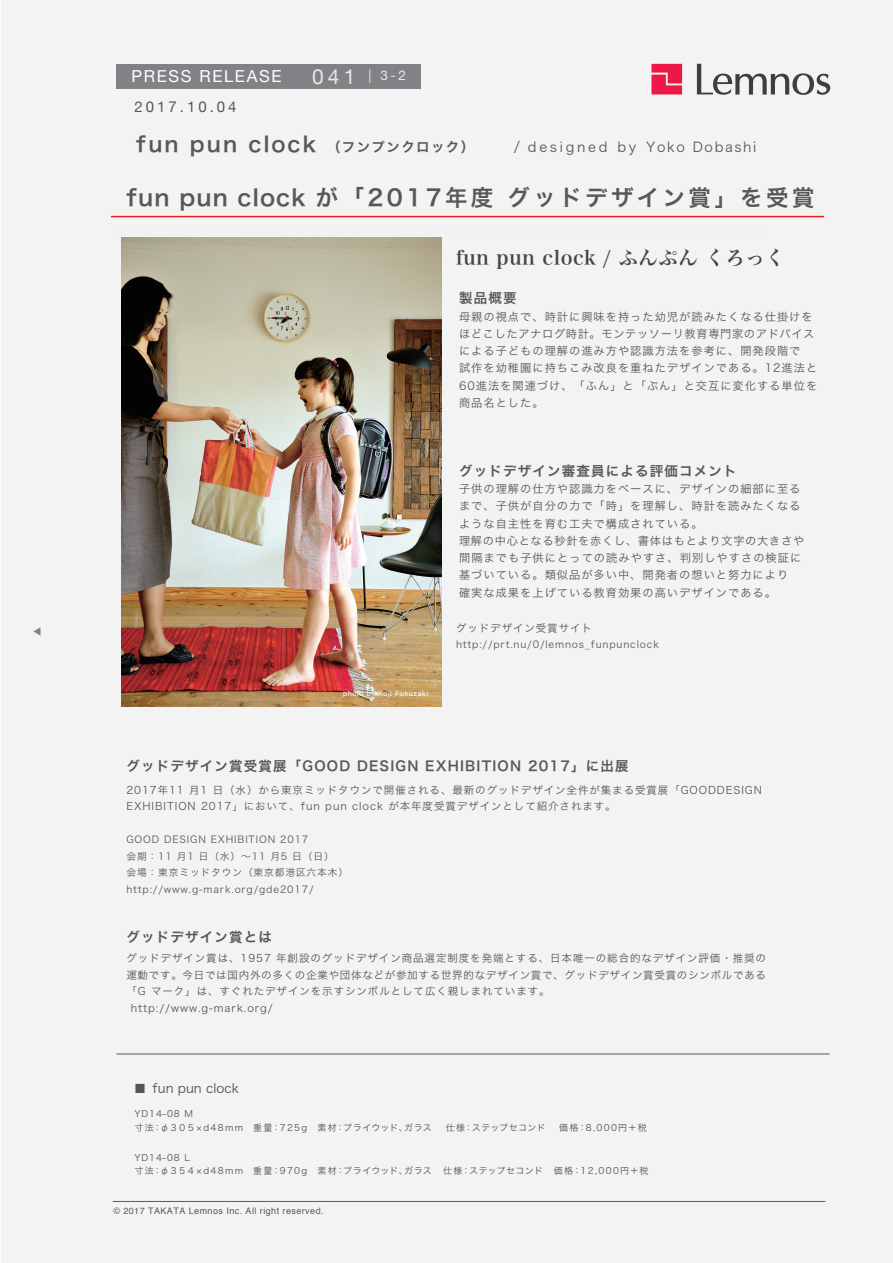
<style>
.page{position:relative;width:893px;height:1263px;background:#fff}
.page>*{position:absolute;margin:0;border:0;box-sizing:border-box;transform-origin:0 0}
.t1{font:22.5px "Hira Kaku Pro W6";letter-spacing:.15em;color:#57585a}
.t2{font:21px "Hira Kaku Pro W6";letter-spacing:.1em;color:#57585a}
.t3{font:19.5px "Hira Min Pro W6";letter-spacing:.025em;color:#454647}
.t4{font:16.5px "Helvetica Neue";letter-spacing:.1em;color:#fff}
.t5{font:15px "Helvetica Neue";letter-spacing:.2em;color:#57585a}
.t6{font:13.5px "Hira Kaku Pro W6";letter-spacing:.085em;color:#57585a}
.t7{font:13.5px "Hira Kaku Pro W3";letter-spacing:.12em;color:#57585a}
.t8{font:13.5px "Helvetica Neue";color:#e6e7e9}
.t9{font:12.75px "Hira Kaku Pro W3";color:#535355}
.t10{font:11.25px/17.2px "Hira Kaku Pro W3";letter-spacing:.085em;color:#57585a}
.t11{font:10.5px/16.5px "Hira Kaku Pro W3";letter-spacing:.085em;color:#57585a}
.t12{font:9.75px/16.5px "Hira Kaku Pro W3";letter-spacing:.085em;color:#57585a}
.t13{font:9px/13.5px "Hira Kaku Pro W3";letter-spacing:.1em;color:#535355}
.t14{font:9px "Helvetica";letter-spacing:.05em;color:#57585a}
.t15{font:9px "Hira Kaku Pro W3";letter-spacing:.035em;color:#535355}
.t16{font:7.35px "Helvetica";letter-spacing:.075em;color:#fff}
.s1{font-size:21px}
.s2{font-size:13.5px}
.s3{font-size:12px}
</style>
<div class="page">
<div style="left:2px;top:0;width:891px;height:1263px;background:#f3f3f3"></div>
<hr style="left:113px;top:1201px;width:712px;height:1px;background:#ee1d23">
<svg style="left:33px;top:627px;width:7px;height:9px"></svg>
<div style="left:116px;top:64px;width:305px;height:24px;background:#808285"></div>
<svg style="left:697px;top:64px;width:133px;height:31px"></svg>
<svg style="left:651px;top:64px;width:31px;height:30px"></svg>
<hr style="left:111px;top:216px;width:713px;height:1px;background:#ee1d23">
<img style="left:122px;top:237px;width:319px;height:470px">
<hr style="left:116px;top:1054px;width:713px;height:1px;background:#57585a">
<h3 class="t4" style="left:132px;top:65px;width:151px">PRESS RELEASE</h3>
<p class="t8" style="left:312px;top:66px;width:95px"><span class="s1">041</span> | 3-2</p>
<h3 class="t5" style="left:135px;top:96px;width:104px">2017.10.04</h3>
<h2 class="t2" style="left:136px;top:125px;width:339px">fun pun clock <span class="s2">（フンプンクロック）</span></h2>
<p class="t7" style="left:514px;top:134px;width:244px">/ designed by Yoko Dobashi</p>
<h1 class="t1" style="left:126px;top:178px;width:690px">fun pun clock が「2017年度 グッドデザイン賞」を受賞</h1>
<h3 class="t3" style="left:456px;top:241px;width:330px">fun pun clock / ふんぷん くろっく</h3>
<p class="t6" style="left:459px;top:286px;width:59px">製品概要</p>
<p class="t10" style="left:459px;top:307px;width:360px">母親の視点で、時計に興味を持った幼児が読みたくなる仕掛けをほどこしたアナログ時計。モンテッソーリ教育専門家のアドバイスによる子どもの理解の進み方や認識方法を参考に、開発段階で<br>試作を幼稚園に持ちこみ改良を重ねたデザインである。12進法と<br>60進法を関連づけ、「ふん」と「ぷん」と交互に変化する単位を商品名とした。</p>
<p class="t6" style="left:459px;top:458px;width:279px">グッドデザイン審査員による評価コメント</p>
<p class="t10" style="left:459px;top:479px;width:347px">子供の理解の仕方や認識力をベースに、デザインの細部に至るまで、子供が自分の力で「時」を理解し、時計を読みたくなるような自主性を育む工夫で構成されている。<br>理解の中心となる秒針を赤くし、書体はもとより文字の大きさや間隔までも子供にとっての読みやすさ、判別しやすさの検証に基づいている。類似品が多い中、開発者の想いと努力により<br>確実な成果を上げている教育効果の高いデザインである。</p>
<p class="t16" style="left:343px;top:687px;width:86px">photo by Koji Fukuzaki</p>
<p class="t11" style="left:456px;top:618px;width:138px">グッドデザイン受賞サイト</p>
<p class="t12" style="left:456px;top:635px;width:204px">http://prt.nu/0/lemnos_funpunclock</p>
<p class="t6" style="left:126px;top:753px;width:504px">グッドデザイン賞受賞展「GOOD DESIGN EXHIBITION 2017」に出展</p>
<p class="t11" style="left:126px;top:781px;width:637px">2017年11 月1 日（水）から東京ミッドタウンで開催される、最新のグッドデザイン全件が集まる受賞展「GOODDESIGN<br>EXHIBITION 2017」において、fun pun clock が本年度受賞デザインとして紹介されます。</p>
<p class="t12" style="left:126px;top:831px;width:223px">GOOD DESIGN EXHIBITION 2017<br>会期：11 月1 日（水）～11 月5 日（日）<br>会場：東京ミッドタウン（東京都港区六本木）http://www.g-mark.org/gde2017/</p>
<p class="t6" style="left:126px;top:925px;width:147px">グッドデザイン賞とは</p>
<p class="t11" style="left:126px;top:949px;width:641px">グッドデザイン賞は、1957 年創設のグッドデザイン商品選定制度を発端とする、日本唯一の総合的なデザイン評価・推奨の</p>
<p class="t11" style="left:126px;top:966px;width:641px">運動です。今日では国内外の多くの企業や団体などが参加する世界的なデザイン賞で、グッドデザイン賞受賞のシンボルである</p>
<p class="t11" style="left:126px;top:982px;width:436px">「G マーク」は、すぐれたデザインを示すシンボルとして広く親しまれています。　</p>
<p class="t11" style="left:131px;top:999px;width:144px">http://www.g-mark.org/</p>
<p class="t9" style="left:134px;top:1077px;width:106px"><span class="s3">■</span> fun pun clock</p>
<p class="t13" style="left:135px;top:1106px;width:299px">YD14-08 M<br>寸法：φ３０５×d48mm 重量：725g 素材：プライウッド、ガラス</p>
<p class="t15" style="left:446px;top:1119px;width:101px">仕様：ステップセコンド</p>
<p class="t13" style="left:559px;top:1120px;width:89px">価格：8,000円＋税</p>
<p class="t13" style="left:135px;top:1150px;width:516px">YD14-08 L<br>寸法：φ３５４×d48mm 重量：970g 素材：プライウッド、ガラス　仕様：ステップセコンド　価格：12,000円＋税</p>
<p class="t14" style="left:113px;top:1203px;width:212px">© 2017 TAKATA Lemnos Inc. All right reserved.</p>
</div>
